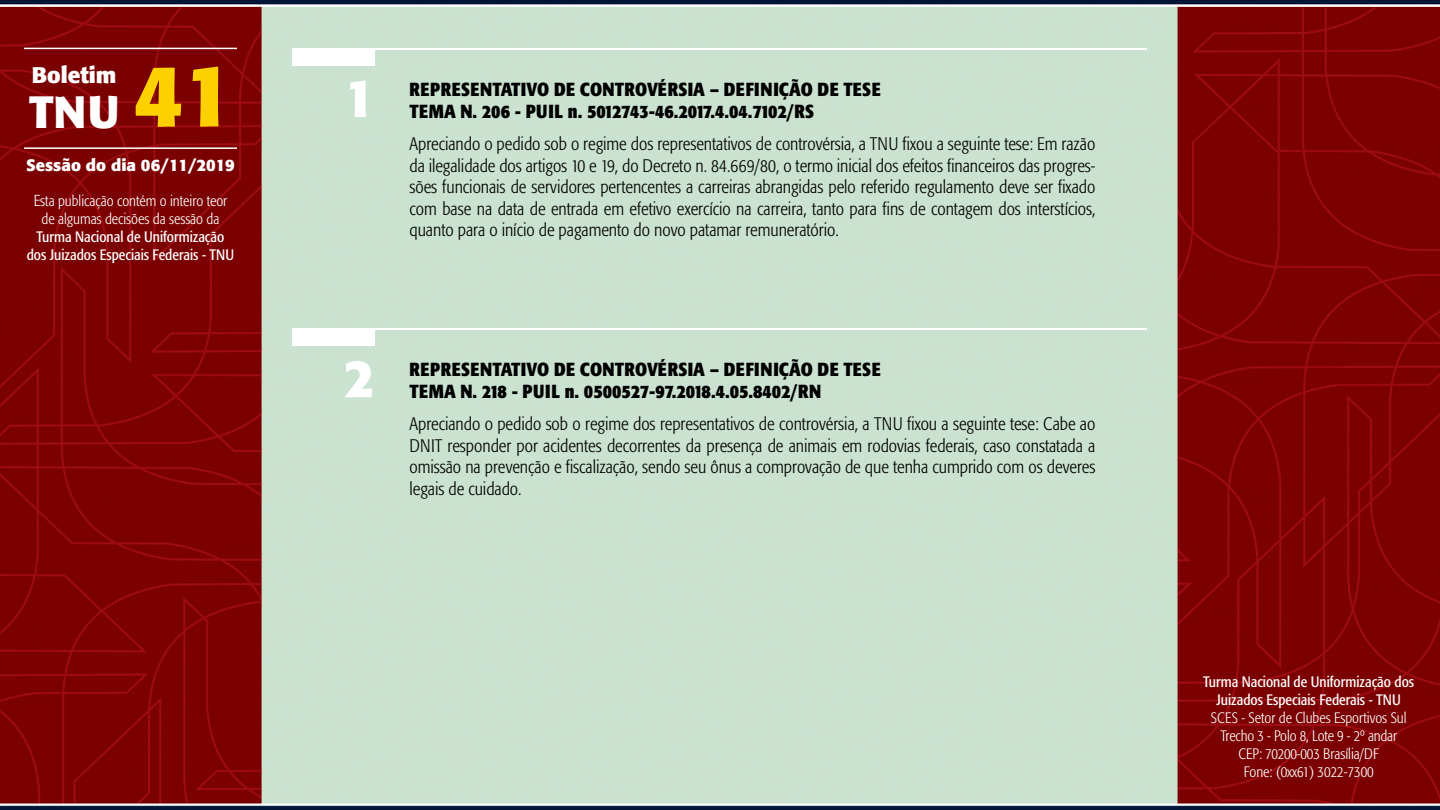
<style>
.page{position:relative;width:1440px;height:810px;background:#fff}
.page>*{position:absolute;margin:0;border:0;box-sizing:border-box;transform-origin:0 0}
.t1{font:700 52.5px "Formata";color:#fff}
.t2{font:700 45px "Formata";color:#fff}
.t3{font:700 22.5px "Formata";color:#fff}
.t4{font:700 condensed 18.75px/22.5px "Formata";letter-spacing:.01em;color:#000}
.t5{font:300 condensed 18px/21.6px "Formata";color:#000;text-align:justify}
.t6{font:700 16.5px "Formata";color:#fff}
.t7{font:300 condensed 15px/18px "Formata";color:#fff;text-align:center}
.t8{font:condensed 15px/18px "Formata";color:#fff;text-align:center}
.s1{font-size:86.25px;color:#fdd000}
.s2{font-size:15.75px}
</style>
<div class="page">
<img style="left:0;top:0;width:1440px;height:810px">
<hr style="left:24px;top:48px;width:213px;height:1px;background:#fff">
<hr style="left:24px;top:147px;width:213px;height:2px;background:#fff">
<div style="left:292px;top:48px;width:83px;height:18px;background:#fff"></div>
<div style="left:292px;top:328px;width:83px;height:18px;background:#fff"></div>
<hr style="left:375px;top:48px;width:772px;height:2px;background:#fff">
<hr style="left:375px;top:328px;width:772px;height:2px;background:#fff">
<p class="t3" style="left:32px;top:61px;width:86px">Boletim</p>
<h2 class="t2" style="left:29px;top:84px;width:206px">TNU <span class="s1">41</span></h2>
<p class="t6" style="left:26px;top:155px;width:210px">Sessão do dia 06/11/2019</p>
<p class="t7" style="left:34px;top:192px;width:195px"><span class="s2">E</span>sta publicação contém o inteiro teor de algumas decisões da sessão da</p>
<p class="t8" style="left:27px;top:227px;width:209px">Turma Nacional de Uniformização dos Juizados Especiais Federais - TNU</p>
<h1 class="t1" style="left:344px;top:66px;width:32px">1</h1>
<p class="t4" style="left:410px;top:78px;width:473px">REPRESENTATIVO DE CONTROVÉRSIA – DEFINIÇÃO DE TESE<br>TEMA N. 206 - PUIL n. 5012743-46.2017.4.04.7102/RS</p>
<p class="t5" style="left:410px;top:133px;width:687px">Apreciando o pedido sob o regime dos representativos de controvérsia, a TNU fixou a seguinte tese: Em razão da ilegalidade dos artigos 10 e 19, do Decreto n. 84.669/80, o termo inicial dos efeitos financeiros das progres&shy;sões funcionais de servidores pertencentes a carreiras abrangidas pelo referido regulamento deve ser fixado com base na data de entrada em efetivo exercício na carreira, tanto para fins de contagem dos interstícios, quanto para o início de pagamento do novo patamar remuneratório.</p>
<h1 class="t1" style="left:344px;top:346px;width:32px">2</h1>
<p class="t4" style="left:410px;top:358px;width:473px">REPRESENTATIVO DE CONTROVÉRSIA – DEFINIÇÃO DE TESE<br>TEMA N. 218 - PUIL n. 0500527-97.2018.4.05.8402/RN</p>
<p class="t5" style="left:410px;top:413px;width:687px">Apreciando o pedido sob o regime dos representativos de controvérsia, a TNU fixou a seguinte tese: Cabe ao DNIT responder por acidentes decorrentes da presença de animais em rodovias federais, caso constatada a omissão na prevenção e fiscalização, sendo seu ônus a comprovação de que tenha cumprido com os deveres legais de cuidado.</p>
<p class="t8" style="left:1203px;top:672px;width:212px">Turma Nacional de Uniformização dos<br>Juizados Especiais Federais - TNU</p>
<p class="t7" style="left:1211px;top:708px;width:197px">SCES - Setor de Clubes Esportivos Sul<br>Trecho 3 - Polo 8, Lote 9 - 2º andar<br>CEP: 70200-003 Brasília/DF<br>Fone: (0xx61) 3022-7300</p>
</div>
